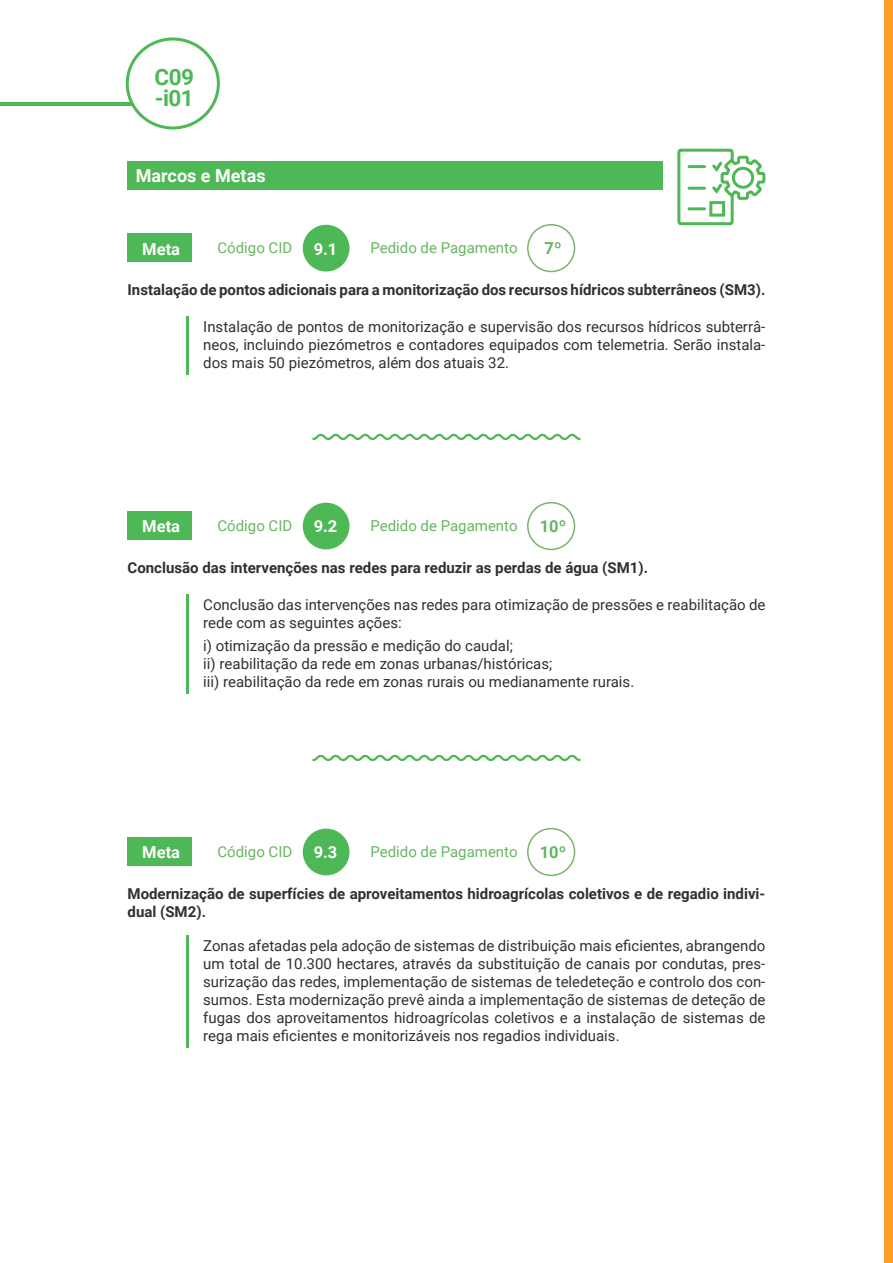
<style>
.page{position:relative;width:893px;height:1263px;background:#fff}
.page>*{position:absolute;margin:0;border:0;box-sizing:border-box;transform-origin:0 0}
.t1{font:700 22.5px "Roboto";letter-spacing:-.025em;color:#4eb856}
.t2{font:700 18px "Roboto";color:#fff}
.t3{font:700 16.5px "Roboto";color:#fff}
.t4{font:700 16.5px "Roboto";color:#63b561}
.t5{font:15px/18px "Roboto";color:#2f3030;text-align:justify}
.t6{font:700 15px/18px "Roboto";color:#2f3030}
.t7{font:15px "Roboto";color:#66b660}
</style>
<div class="page">
<hr style="left:0;top:102px;width:164px;height:4px;background:#4eb856">
<div style="left:127px;top:39px;width:91px;height:89px;background:#fff;border-radius:50%"></div>
<div style="left:126px;top:38px;width:94px;height:91px;border:3px solid #4eb856;border-radius:50%"></div>
<div style="left:884px;top:0;width:9px;height:1263px;background:#ff9d29"></div>
<div style="left:303px;top:225px;width:46px;height:46px;background:#4eb856;border-radius:50%"></div>
<div style="left:303px;top:503px;width:46px;height:46px;background:#4eb856;border-radius:50%"></div>
<div style="left:303px;top:829px;width:46px;height:46px;background:#4eb856;border-radius:50%"></div>
<div style="left:527px;top:224px;width:48px;height:48px;border:2px solid #79b469;border-radius:50%"></div>
<div style="left:527px;top:502px;width:48px;height:48px;border:2px solid #79b469;border-radius:50%"></div>
<div style="left:527px;top:828px;width:48px;height:48px;border:2px solid #79b469;border-radius:50%"></div>
<div style="left:128px;top:233px;width:64px;height:29px;background:#4eb856"></div>
<div style="left:128px;top:511px;width:64px;height:29px;background:#4eb856"></div>
<div style="left:128px;top:837px;width:64px;height:28px;background:#4eb856"></div>
<hr style="left:186px;top:317px;width:3px;height:58px;background:#4eb856">
<hr style="left:186px;top:594px;width:3px;height:100px;background:#4eb856">
<hr style="left:186px;top:935px;width:3px;height:113px;background:#4eb856">
<div style="left:127px;top:162px;width:536px;height:28px;background:#4eb856"></div>
<svg style="left:677px;top:148px;width:89px;height:78px"></svg>
<svg style="left:312px;top:755px;width:269px;height:6px"></svg>
<svg style="left:312px;top:434px;width:269px;height:6px"></svg>
<p class="t1" style="left:155px;top:61px;width:41px">C09</p>
<p class="t1" style="left:155px;top:82px;width:40px">-i01</p>
<p class="t2" style="left:136px;top:163px;width:131px">Marcos e Metas</p>
<p class="t3" style="left:142px;top:237px;width:39px">Meta</p>
<p class="t7" style="left:218px;top:237px;width:76px">Código CID</p>
<p class="t3" style="left:314px;top:237px;width:25px">9.1</p>
<p class="t7" style="left:370px;top:237px;width:149px">Pedido de Pagamento</p>
<p class="t4" style="left:545px;top:237px;width:19px">7º</p>
<p class="t6" style="left:128px;top:280px;width:639px">Instalação de pontos adicionais para a monitorização dos recursos hídricos subterrâneos (SM3).</p>
<p class="t5" style="left:203px;top:317px;width:564px">Instalação de pontos de monitorização e supervisão dos recursos hídricos subterrâ&shy;neos, incluindo piezómetros e contadores equipados com telemetria. Serão instala&shy;dos mais 50 piezómetros, além dos atuais 32.</p>
<p class="t3" style="left:142px;top:515px;width:39px">Meta</p>
<p class="t7" style="left:218px;top:515px;width:76px">Código CID</p>
<p class="t3" style="left:314px;top:515px;width:25px">9.2</p>
<p class="t7" style="left:370px;top:515px;width:149px">Pedido de Pagamento</p>
<p class="t4" style="left:540px;top:515px;width:28px">10º</p>
<p class="t6" style="left:128px;top:558px;width:522px">Conclusão das intervenções nas redes para reduzir as perdas de água (SM1).</p>
<p class="t5" style="left:203px;top:595px;width:564px">Conclusão das intervenções nas redes para otimização de pressões e reabilitação de rede com as seguintes ações:</p>
<p class="t5" style="left:203px;top:636px;width:311px">i) otimização da pressão e medição do caudal;</p>
<p class="t5" style="left:203px;top:654px;width:351px">ii) reabilitação da rede em zonas urbanas/históricas;</p>
<p class="t5" style="left:203px;top:672px;width:432px">iii) reabilitação da rede em zonas rurais ou medianamente rurais.</p>
<p class="t3" style="left:142px;top:841px;width:39px">Meta</p>
<p class="t7" style="left:218px;top:841px;width:76px">Código CID</p>
<p class="t3" style="left:314px;top:841px;width:25px">9.3</p>
<p class="t7" style="left:370px;top:841px;width:149px">Pedido de Pagamento</p>
<p class="t4" style="left:540px;top:840px;width:28px">10º</p>
<p class="t6" style="left:128px;top:884px;width:639px">Modernização de superfícies de aproveitamentos hidroagrícolas coletivos e de regadio indivi&shy;dual (SM2).</p>
<p class="t5" style="left:203px;top:936px;width:564px">Zonas afetadas pela adoção de sistemas de distribuição mais eficientes, abrangendo um total de 10.300 hectares, através da substituição de canais por condutas, pres&shy;surização das redes, implementação de sistemas de teledeteção e controlo dos con&shy;sumos. Esta modernização prevê ainda a implementação de sistemas de deteção de fugas dos aproveitamentos hidroagrícolas coletivos e a instalação de sistemas de rega mais eficientes e monitorizáveis nos regadios individuais.</p>
</div>
